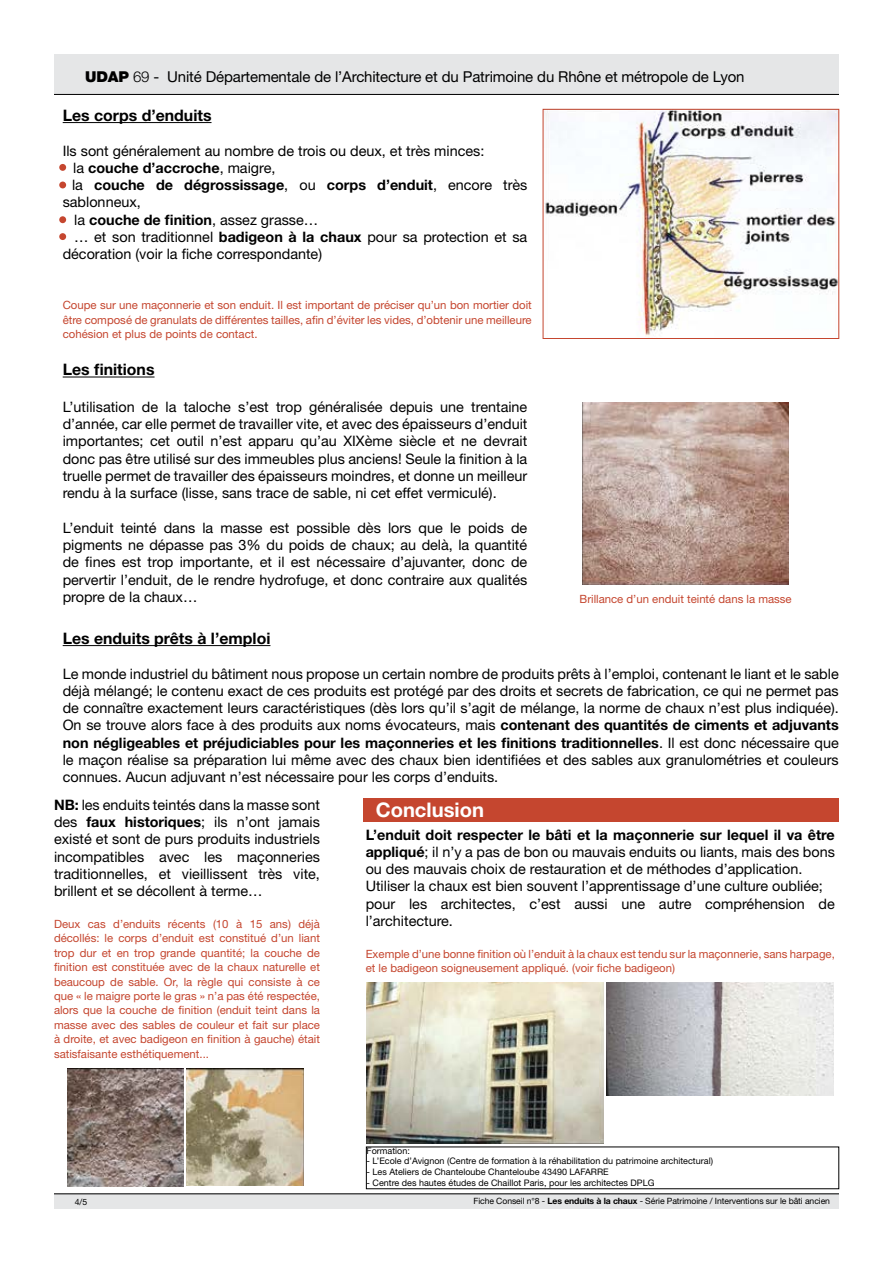
<style>
.page{position:relative;width:893px;height:1263px;background:#fff}
.page>*{position:absolute;margin:0;border:0;box-sizing:border-box;transform-origin:0 0}
.t1{font:700 20.1px "Helvetica Neue LT Std";color:#fff}
.t2{font:700 15.9px "Helvetica Neue LT Std";color:#000}
.t3{font:15px "Helvetica Neue LT Std";letter-spacing:-.01em;color:#000}
.t4{font:14.4px/17.2px "Helvetica Neue LT Std";color:#000;text-align:justify}
.t5{font:700 14.4px "Helvetica Neue LT Std";color:#000}
.t6{font:11.4px/14.4px "Helvetica Neue LT Std";color:#c5462f;text-align:justify}
.t7{font:9px "Helvetica Neue LT Std";color:#000}
.t8{font:8.7px "Helvetica Neue LT Std";letter-spacing:-.01em;color:#000}
.s1{font-weight:900}
.s2{font-weight:300}
.s3{font-weight:400}
.s4{font-weight:700}
</style>
<div class="page">
<img style="left:583px;top:402px;width:206px;height:182px">
<img style="left:545px;top:111px;width:292px;height:226px">
<div style="left:543px;top:109px;width:296px;height:230px;border:1px solid #c5462f"></div>
<hr style="left:63px;top:122px;width:149px;height:1px;background:#000">
<hr style="left:63px;top:377px;width:92px;height:1px;background:#000">
<div style="left:59px;top:164px;width:7px;height:7px;background:#c5462f;border-radius:50%"></div>
<div style="left:59px;top:182px;width:7px;height:6px;background:#c5462f;border-radius:50%"></div>
<div style="left:59px;top:233px;width:7px;height:7px;background:#c5462f;border-radius:50%"></div>
<div style="left:59px;top:216px;width:7px;height:7px;background:#c5462f;border-radius:50%"></div>
<hr style="left:63px;top:645px;width:207px;height:1px;background:#000">
<div style="left:54px;top:1193px;width:785px;height:16px;background:#e5e6e7"></div>
<hr style="left:54px;top:1193px;width:785px;height:1px;background:#000">
<img style="left:187px;top:1068px;width:116px;height:117px">
<img style="left:68px;top:1068px;width:116px;height:118px">
<div style="left:364px;top:798px;width:475px;height:23px;background:#c5462f"></div>
<img style="left:367px;top:982px;width:237px;height:161px">
<img style="left:607px;top:982px;width:226px;height:113px">
<div style="left:54px;top:54px;width:785px;height:41px;background:#e5e6e7"></div>
<hr style="left:54px;top:94px;width:785px;height:1px;background:#000">
<p class="t3" style="left:85px;top:67px;width:661px"><span class="s1">UDAP</span> <span class="s2">69</span> - Unité Départementale de l’Architecture et du Patrimoine du Rhône et métropole de Lyon</p>
<p class="t2" style="left:63px;top:105px;width:150px">Les corps d’enduits</p>
<p class="t4" style="left:63px;top:142px;width:423px">Ils sont généralement au nombre de trois ou deux, et très minces:</p>
<p class="t5" style="left:73px;top:159px;width:204px"><span class="s3">la</span> couche d’accroche<span class="s3">, maigre,</span></p>
<p class="t5" style="left:72px;top:176px;width:457px"><span class="s3">la</span> couche de dégrossissage<span class="s3">, ou</span> corps d’enduit<span class="s3">, encore très</span></p>
<p class="t4" style="left:63px;top:193px;width:80px">sablonneux,</p>
<p class="t5" style="left:74px;top:211px;width:246px"><span class="s3">la</span> couche de finition<span class="s3">, assez grasse…</span></p>
<p class="t4" style="left:74px;top:228px;width:455px">… et son traditionnel <span class="s4">badigeon à la chaux</span> pour sa protection et sa</p>
<p class="t4" style="left:63px;top:245px;width:261px">décoration (voir la fiche correspondante)</p>
<p class="t6" style="left:63px;top:298px;width:471px">Coupe sur une maçonnerie et son enduit. Il est important de préciser qu’un bon mortier doit être composé de granulats de différentes tailles, afin d’éviter les vides, d’obtenir une meilleure cohésion et plus de points de contact.</p>
<p class="t2" style="left:63px;top:360px;width:93px">Les finitions</p>
<p class="t4" style="left:63px;top:398px;width:466px">L’utilisation de la taloche s’est trop généralisée depuis une trentaine d’année, car elle permet de travailler vite, et avec des épaisseurs d’enduit importantes; cet outil n’est apparu qu’au XIXème siècle et ne devrait donc pas être utilisé sur des immeubles plus anciens! Seule la finition à la truelle permet de travailler des épaisseurs moindres, et donne un meilleur rendu à la surface (lisse, sans trace de sable, ni cet effet vermiculé).</p>
<p class="t4" style="left:63px;top:519px;width:466px">L’enduit teinté dans la masse est possible dès lors que le poids de pigments ne dépasse pas 3% du poids de chaux; au delà, la quantité de fines est trop importante, et il est nécessaire d’ajuvanter, donc de pervertir l’enduit, de le rendre hydrofuge, et donc contraire aux qualités propre de la chaux…</p>
<p class="t2" style="left:63px;top:628px;width:209px">Les enduits prêts à l’emploi</p>
<p class="t4" style="left:63px;top:665px;width:778px">Le monde industriel du bâtiment nous propose un certain nombre de produits prêts à l’emploi, contenant le liant et le sable déjà mélangé; le contenu exact de ces produits est protégé par des droits et secrets de fabrication, ce qui ne permet pas de connaître exactement leurs caractéristiques (dès lors qu’il s’agit de mélange, la norme de chaux n’est plus indiquée).<br>On se trouve alors face à des produits aux noms évocateurs, mais <span class="s4">contenant des quantités de ciments et adjuvants non négligeables et préjudiciables pour les maçonneries et les finitions traditionnelles</span>. Il est donc nécessaire que le maçon réalise sa préparation lui même avec des chaux bien identifiées et des sables aux granulométries et couleurs connues. Aucun adjuvant n’est nécessaire pour les corps d’enduits.</p>
<p class="t6" style="left:580px;top:591px;width:214px">Brillance d’un enduit teinté dans la masse</p>
<p class="t4" style="left:54px;top:796px;width:267px"><span class="s4">NB:</span> les enduits teintés dans la masse sont des <span class="s4">faux historiques</span>; ils n’ont jamais existé et sont de purs produits industriels incompatibles avec les maçonneries traditionnelles, et vieillissent très vite, brillent et se décollent à terme…</p>
<p class="t6" style="left:54px;top:916px;width:267px">Deux cas d’enduits récents (10 à 15 ans) déjà décollés: le corps d’enduit est constitué d’un liant trop dur et en trop grande quantité; la couche de finition est constituée avec de la chaux naturelle et beaucoup de sable. Or, la règle qui consiste à ce que « le maigre porte le gras » n’a pas été respectée, alors que la couche de finition (enduit teint dans la masse avec des sables de couleur et fait sur place à droite, et avec badigeon en finition à gauche) était satisfaisante esthétiquement...</p>
<h1 class="t1" style="left:376px;top:798px;width:110px">Conclusion</h1>
<p class="t4" style="left:366px;top:825px;width:471px;text-align:left"><span class="s4">L’enduit doit respecter le bâti et la maçonnerie sur lequel il va être appliqué</span>; il n’y a pas de bon ou mauvais enduits ou liants, mais des bons ou des mauvais choix de restauration et de méthodes d’application.<br>Utiliser la chaux est bien souvent l’apprentissage d’une culture oubliée; pour les architectes, c’est aussi une autre compréhension de l’architecture.</p>
<p class="t6" style="left:366px;top:946px;width:471px">Exemple d’une bonne finition où l’enduit à la chaux est tendu sur la maçonnerie, sans harpage, et le badigeon soigneusement appliqué. (voir fiche badigeon)</p>
<p class="t7" style="left:367px;top:1145px;width:45px">Formation:</p>
<p class="t7" style="left:367px;top:1156px;width:348px">- L’Ecole d’Avignon (Centre de formation à la réhabilitation du patrimoine architectural)</p>
<p class="t7" style="left:367px;top:1166px;width:244px">- Les Ateliers de Chanteloube Chanteloube 43490 LAFARRE</p>
<p class="t7" style="left:367px;top:1177px;width:290px">- Centre des hautes études de Chaillot Paris, pour les architectes DPLG</p>
<p class="t8" style="left:75px;top:1196px;width:14px">4/5</p>
<p class="t8" style="left:473px;top:1196px;width:358px">Fiche Conseil n°8 - <span class="s4">Les enduits à la chaux</span> - Série Patrimoine / Interventions sur le bâti ancien</p>
</div>
